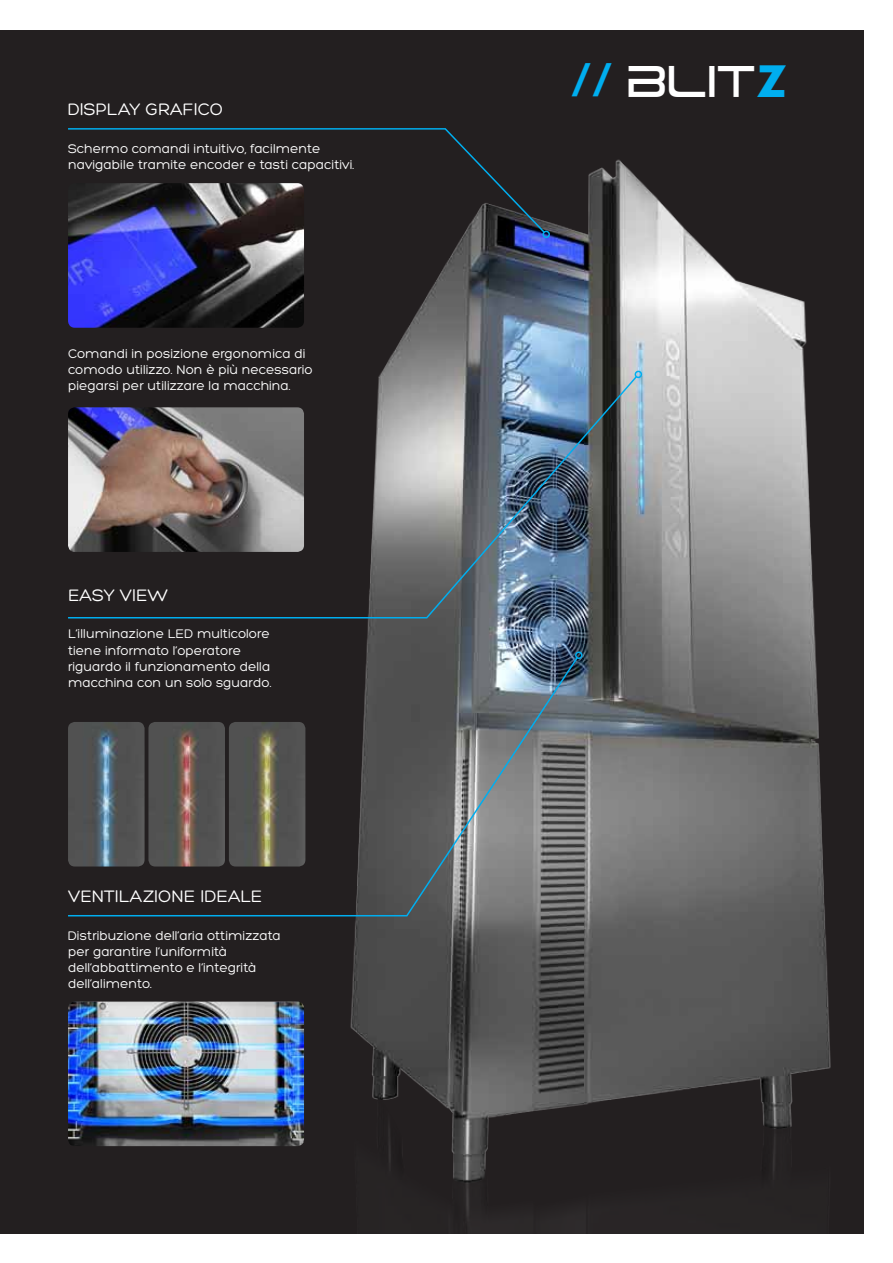
<style>
.page{position:relative;width:893px;height:1263px;background:#fff}
.page>*{position:absolute;margin:0;border:0;box-sizing:border-box;transform-origin:0 0}
.t1{font:46.05px "Tele Marines";color:#fff}
.t2{font:18px "Hero";color:#fff}
.t3{font:13.5px/16.2px "Hero";color:#fff}
.s1{font-family:"Futura";font-weight:700;font-size:36px;color:#00aeef}
.s2{font-family:"Futura";font-weight:700;font-size:42px;color:#00aeef}
</style>
<div class="page">
<div style="left:0;top:30px;width:863px;height:1203px;background:#231f20"></div>
<img style="left:196px;top:159px;width:635px;height:1074px">
<svg style="left:68px;top:128px;width:478px;height:106px"></svg>
<div style="left:542px;top:231px;width:8px;height:7px;border:2px solid #00aeef;border-radius:50%"></div>
<svg style="left:68px;top:656px;width:511px;height:261px"></svg>
<div style="left:575px;top:651px;width:8px;height:8px;border:2px solid #00aeef;border-radius:50%"></div>
<img style="left:68px;top:375px;width:570px;height:244px">
<div style="left:635px;top:371px;width:7px;height:7px;border:2px solid #00aeef;border-radius:50%"></div>
<img style="left:68px;top:407px;width:236px;height:145px">
<img style="left:68px;top:183px;width:236px;height:145px">
<img style="left:68px;top:722px;width:77px;height:144px">
<img style="left:68px;top:1001px;width:236px;height:145px">
<img style="left:148px;top:722px;width:77px;height:144px">
<img style="left:229px;top:722px;width:76px;height:144px">
<h2 class="t2" style="left:68px;top:100px;width:136px">DISPLAY GRAFICO</h2>
<p class="t3" style="left:68px;top:140px;width:288px">Schermo comandi intuitivo, facilmente navigabile tramite encoder e tasti capacitivi.</p>
<p class="t3" style="left:68px;top:346px;width:246px">Comandi in posizione ergonomica di comodo utilizzo. Non è più necessario piegarsi per utilizzare la macchina.</p>
<h2 class="t2" style="left:68px;top:586px;width:13px">Eas</h2>
<h2 class="t2" style="left:104px;top:586px;width:66px">y View</h2>
<p class="t3" style="left:68px;top:626px;width:205px">L’illuminazione LED multicolore tiene informato l’operatore riguardo il funzionamento della macchina con un solo sguardo.</p>
<h2 class="t2" style="left:68px;top:887px;width:184px">VENTILAZIO NE IDEALE</h2>
<p class="t3" style="left:68px;top:927px;width:214px">Distribuzione dell’aria ottimizzata per garantire l’uniformità dell’abbattimento e l’integrità dell’alimento.</p>
<h1 class="t1" style="left:571px;top:58px;width:217px"><span class="s1">//</span> blit<span class="s2">z</span></h1>
</div>
